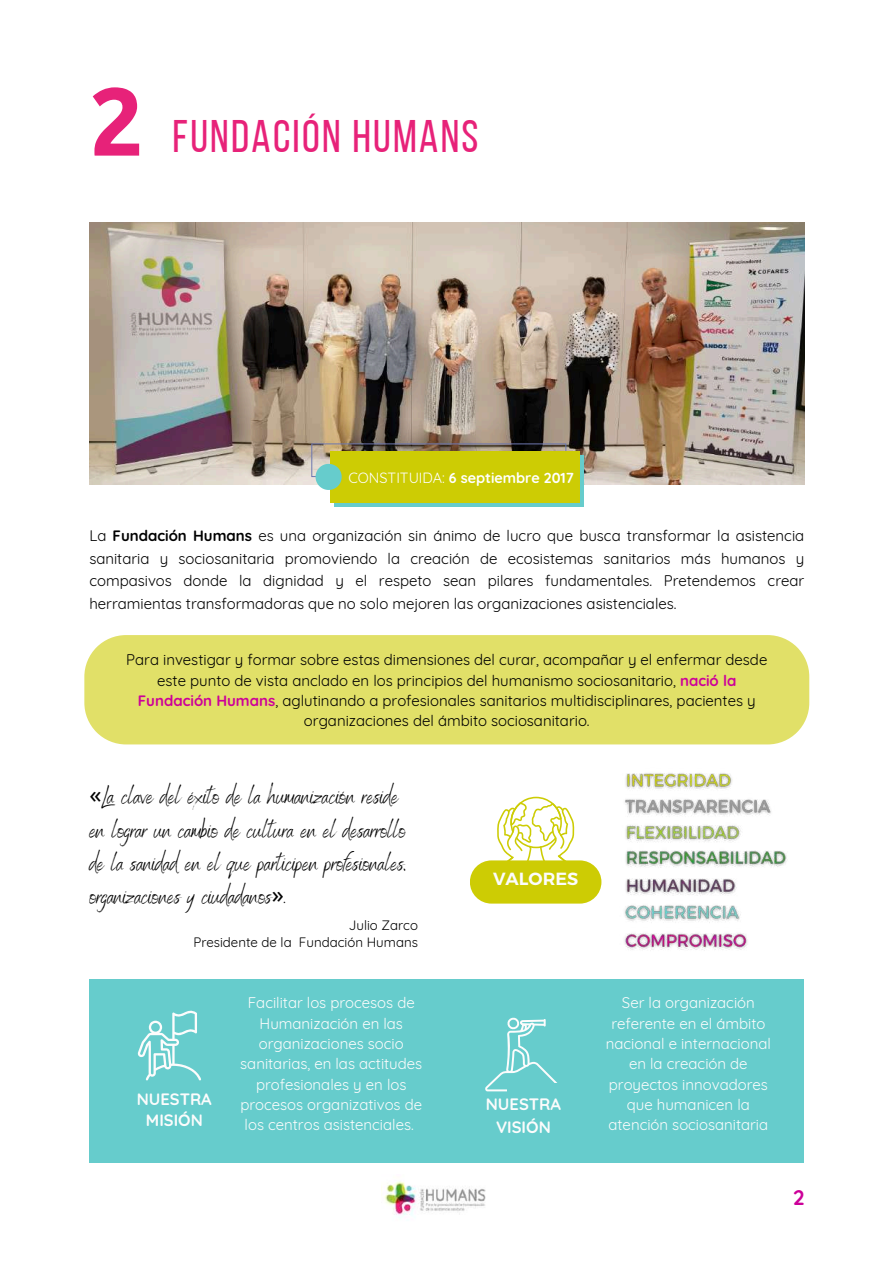
<style>
.page{position:relative;width:894px;height:1264px;background:#fff}
.page>*{position:absolute;margin:0;border:0;box-sizing:border-box;transform-origin:0 0}
.t1{font:45.6px "Bebas Neue";letter-spacing:.05em;color:#e72279}
.t2{font:23.85px/33.3px "Benedict";color:#000}
.t3{font:700 21px "Quicksand";color:#c09}
.t4{font:700 17.55px "Kief Montaser Semi";color:#fcfcfc}
.t5{font:700 16.5px/22.5px "Quicksand";color:#fcfcfc;text-align:center}
.t6{font:15px/22.5px "Quicksand";color:#000;text-align:justify}
.t7{font:15px/20.2px "Quicksand";color:#fcfcfc;text-align:center}
.t8{font:700 14.4px "Quicksand";color:#fff}
.t9{font:13.35px/17.7px "Quicksand";color:#000;text-align:right}
.s1{font-family:"Ubuntu";font-weight:700;font-size:96.15px}
.s2{font-weight:400}
.s3{font-weight:700}
.s4{font-weight:700;color:#c09}
.s5{font-family:"Noto Sans"}
</style>
<div class="page">
<img style="left:89px;top:222px;width:715px;height:262px">
<div style="left:89px;top:979px;width:714px;height:183px;background:#6cc"></div>
<svg style="left:137px;top:1010px;width:64px;height:70px"></svg>
<svg style="left:485px;top:1017px;width:72px;height:74px"></svg>
<div style="left:507px;top:1082px;width:65px;height:9px;background:#6cc"></div>
<div style="left:469px;top:860px;width:132px;height:43px;background:#cdcc04;border-radius:22px"></div>
<svg style="left:497px;top:796px;width:77px;height:65px"></svg>
<div style="left:84px;top:635px;width:725px;height:109px;background:#e1e068"></div>
<img style="left:624px;top:933px;width:123px;height:17px">
<img style="left:625px;top:825px;width:116px;height:18px">
<img style="left:625px;top:773px;width:107px;height:16px">
<img style="left:625px;top:850px;width:162px;height:18px">
<img style="left:625px;top:799px;width:146px;height:17px">
<img style="left:624px;top:905px;width:117px;height:18px">
<img style="left:625px;top:878px;width:112px;height:17px">
<img style="left:381px;top:1181px;width:105px;height:37px">
<div style="left:311px;top:443px;width:255px;height:34px;border:1px solid #6d77b0"></div>
<div style="left:334px;top:455px;width:249px;height:51px;background:linear-gradient(to right,#6cc,#6cc)"></div>
<div style="left:330px;top:451px;width:249px;height:51px;background:#cdcc04"></div>
<svg style="left:315px;top:464px;width:26px;height:26px"></svg>
<h1 class="t1" style="left:89px;top:117px;width:390px"><span class="s1">2</span> FUNDACIÓN HUMANS</h1>
<p class="t8" style="left:348px;top:468px;width:227px"><span class="s2">CONSTITUIDA:</span> 6 septiembre 2017</p>
<p class="t6" style="left:89px;top:524px;width:716px">La <span class="s3">Fundación Humans</span> es una organización sin ánimo de lucro que busca transformar la asistencia sanitaria y sociosanitaria promoviendo la creación de ecosistemas sanitarios más humanos y compasivos donde la dignidad y el respeto sean pilares fundamentales. Pretendemos crear herramientas transformadoras que no solo mejoren las organizaciones asistenciales.</p>
<p class="t6" style="left:126px;top:649px;width:642px;line-height:20.2px;text-align:center">Para investigar y formar sobre estas dimensiones del curar, acompañar y el enfermar desde este punto de vista anclado en los principios del humanismo sociosanitario, <span class="s4">nació la Fundación Humans</span>, aglutinando a profesionales sanitarios multidisciplinares, pacientes y organizaciones del ámbito sociosanitario.</p>
<h2 class="t2" style="left:89px;top:778px;width:318px"><span class="s5">«</span>La clave del éxito de la humanización reside en lograr un cambio de cultura en el desarrollo de la sanidad en el que participen profesionales, organizaciones y ciudadanos<span class="s5">»</span>.</h2>
<p class="t9" style="left:193px;top:915px;width:226px">Julio Zarco<br>Presidente de la Fundación Humans</p>
<p class="t5" style="left:137px;top:1087px;width:76px;line-height:21.9px">NUESTRA<br>MISIÓN</p>
<p class="t7" style="left:240px;top:992px;width:183px">Facilitar los procesos de<br>Humanización en las organizaciones socio sanitarias, en las actitudes profesionales y en los procesos organizativos de los centros asistenciales.</p>
<p class="t4" style="left:493px;top:868px;width:87px">VALORES</p>
<p class="t5" style="left:485px;top:1092px;width:77px">NUESTRA<br>VISIÓN</p>
<p class="t7" style="left:605px;top:992px;width:166px">Ser la organización referente en el ámbito nacional e internacional en la creación de proyectos innovadores que humanicen la atención sociosanitaria</p>
<h3 class="t3" style="left:792px;top:1183px;width:13px">2</h3>
</div>
